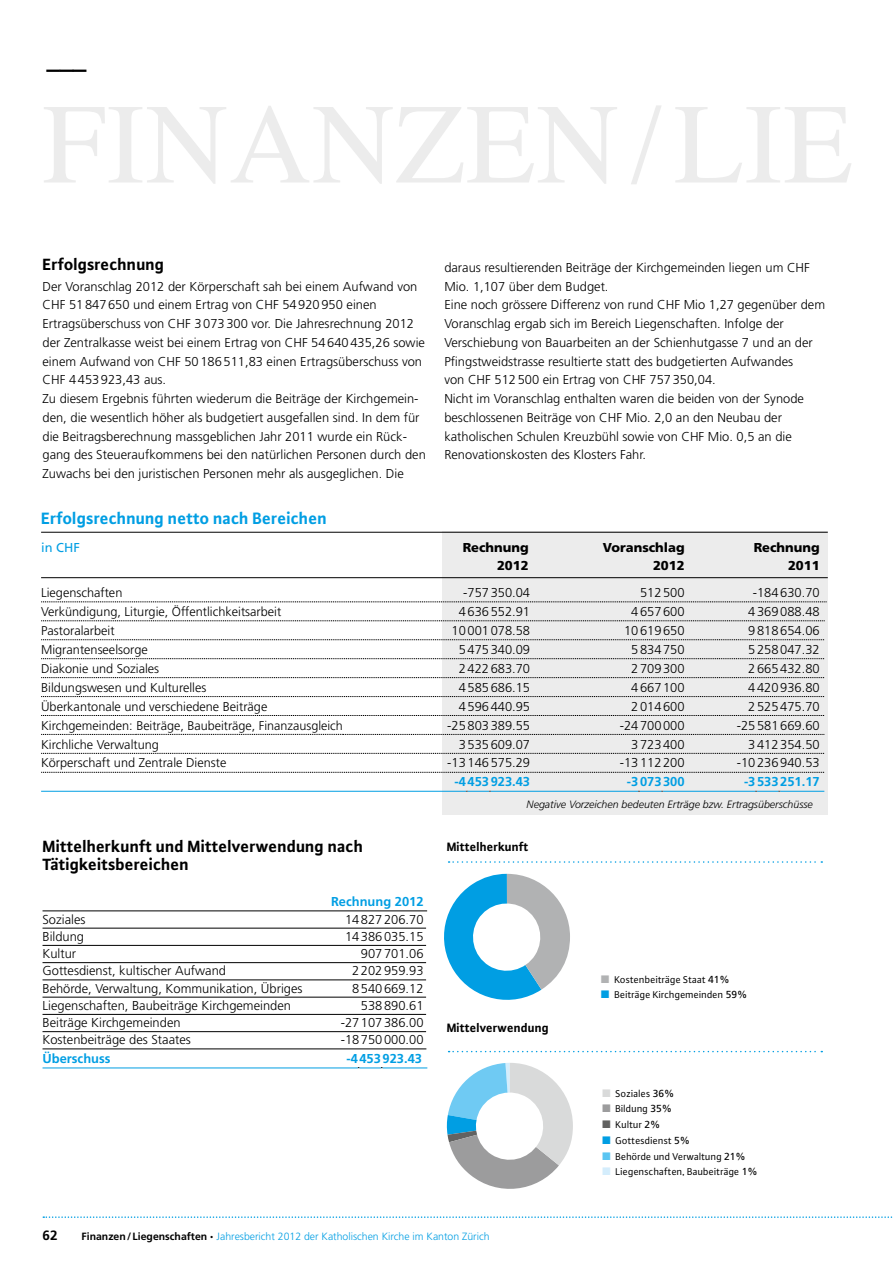
<style>
.page{position:relative;width:893px;height:1263px;background:#fff}
.page>*{position:absolute;margin:0;border:0;box-sizing:border-box;transform-origin:0 0}
.t1{font:700 27px "Plus Sans";color:#000}
.t2{font:700 17.4px "Plus Sans";color:#009ee3}
.t3{font:700 17.25px/18.8px "Plus Sans";color:#000}
.t4{font:700 13.5px "Frutiger";color:#000}
.t5{font:300 12.9px/18.8px "Frutiger";color:#000}
.t6{font:700 12.9px "Frutiger";color:#009ee3}
.t7{font:900 12.9px "Frutiger";color:#000}
.t8{font:700 12.9px "Plus Sans";color:#000}
.t9{font:12.9px "Frutiger";color:#009ee3}
.t10{font:300 12.75px "Frutiger";color:#000}
.t11{font:300 12.6px "Frutiger";color:#000}
.t12{font:italic 300 10.65px "Frutiger";color:#000}
.t13{font:10.5px/15.8px "Plus Sans Normal";color:#000}
.t14{font:300 10.5px "Frutiger";color:#009ee3}
.s1{font-size:12.75px}
.s2{font-family:"Frutiger";font-size:10.2px}
.s3{font-weight:700;color:#000}
.s4{font-family:"Plus Sans Normal";font-weight:400;color:#000}
</style>
<div class="page">
<svg style="left:43px;top:1216px;width:850px;height:2px"></svg>
<hr style="left:43px;top:911px;width:384px;height:1px;background:#000">
<hr style="left:43px;top:928px;width:383px;height:1px;background:#000">
<hr style="left:43px;top:945px;width:383px;height:1px;background:#000">
<hr style="left:43px;top:962px;width:383px;height:1px;background:#000">
<hr style="left:43px;top:980px;width:383px;height:1px;background:#000">
<hr style="left:43px;top:997px;width:383px;height:1px;background:#000">
<hr style="left:43px;top:1014px;width:383px;height:1px;background:#000">
<hr style="left:43px;top:1031px;width:383px;height:1px;background:#000">
<hr style="left:43px;top:1049px;width:383px;height:1px;background:#000">
<hr style="left:43px;top:1067px;width:315px;height:1px;background:#009ee3">
<svg style="left:358px;top:1067px;width:25px;height:1px"></svg>
<hr style="left:383px;top:1067px;width:44px;height:1px;background:#009ee3">
<div style="left:442px;top:532px;width:386px;height:283px;background:#ececec"></div>
<svg style="left:41px;top:602px;width:786px;height:1px"></svg>
<svg style="left:41px;top:620px;width:784px;height:1px"></svg>
<svg style="left:41px;top:639px;width:783px;height:1px"></svg>
<svg style="left:41px;top:658px;width:783px;height:1px"></svg>
<svg style="left:41px;top:677px;width:783px;height:1px"></svg>
<svg style="left:41px;top:696px;width:783px;height:1px"></svg>
<svg style="left:41px;top:715px;width:783px;height:1px"></svg>
<svg style="left:41px;top:734px;width:783px;height:1px"></svg>
<svg style="left:41px;top:753px;width:783px;height:1px"></svg>
<svg style="left:41px;top:772px;width:783px;height:1px"></svg>
<hr style="left:41px;top:791px;width:425px;height:1px;background:#009ee3">
<svg style="left:466px;top:791px;width:25px;height:1px"></svg>
<hr style="left:491px;top:791px;width:147px;height:1px;background:#009ee3">
<svg style="left:638px;top:791px;width:25px;height:1px"></svg>
<hr style="left:663px;top:791px;width:92px;height:1px;background:#009ee3">
<svg style="left:755px;top:791px;width:25px;height:1px"></svg>
<hr style="left:780px;top:791px;width:44px;height:1px;background:#009ee3">
<hr style="left:41px;top:532px;width:787px;height:1px;background:#000">
<hr style="left:41px;top:577px;width:787px;height:1px;background:#000">
<svg style="left:444px;top:874px;width:126px;height:126px"></svg>
<svg style="left:449px;top:861px;width:373px;height:2px"></svg>
<svg style="left:449px;top:1051px;width:373px;height:1px"></svg>
<svg style="left:447px;top:1063px;width:126px;height:126px"></svg>
<h1 class="t1" style="left:45px;top:41px;width:45px">___</h1>
<h3 class="t3" style="left:43px;top:255px;width:123px">Erfolgsrechnung</h3>
<p class="t5" style="left:43px;top:277px;width:385px">Der Voranschlag 2012 der Körperschaft sah bei einem Aufwand von CHF 51847650 und einem Ertrag von CHF 54920950 einen Ertragsüberschuss von CHF 3073300 vor. Die Jahresrechnung 2012 der Zentralkasse weist bei einem Ertrag von CHF 54640435,26 sowie einem Aufwand von CHF 50186511,83 einen Ertragsüberschuss von CHF 4453923,43 aus.<br>Zu diesem Ergebnis führten wiederum die Beiträge der Kirchgemein&shy;den, die wesentlich höher als budgetiert ausgefallen sind. In dem für die Beitragsberechnung massgeblichen Jahr 2011 wurde ein Rück&shy;gang des Steueraufkommens bei den natürlichen Personen durch den Zuwachs bei den juristischen Personen mehr als ausgeglichen. Die</p>
<p class="t5" style="left:444px;top:258px;width:382px">daraus resultierenden Beiträge der Kirchgemeinden liegen um CHF Mio. 1,107 über dem Budget.<br>Eine noch grössere Differenz von rund CHF Mio 1,27 gegenüber dem Voranschlag ergab sich im Bereich Liegenschaften. Infolge der Verschiebung von Bauarbeiten an der Schienhutgasse 7 und an der Pfingstweidstrasse resultierte statt des budgetierten Aufwandes<br>von CHF 512500 ein Ertrag von CHF 757350,04.<br>Nicht im Voranschlag enthalten waren die beiden von der Synode beschlossenen Beiträge von CHF Mio. 2,0 an den Neubau der katholischen Schulen Kreuzbühl sowie von CHF Mio. 0,5 an die Renovationskosten des Klosters Fahr.</p>
<h2 class="t2" style="left:41px;top:506px;width:287px">Erfolgsrechnung netto nach Bereichen</h2>
<p class="t9" style="left:41px;top:539px;width:40px">in CHF</p>
<p class="t7" style="left:463px;top:539px;width:67px">Rechnung</p>
<p class="t7" style="left:603px;top:539px;width:83px">Voranschlag</p>
<p class="t7" style="left:754px;top:539px;width:67px">Rechnung</p>
<p class="t7" style="left:497px;top:558px;width:33px">2012</p>
<p class="t7" style="left:653px;top:558px;width:33px">2012</p>
<p class="t7" style="left:788px;top:558px;width:33px">2011</p>
<p class="t10" style="left:41px;top:585px;width:83px">Liegenschaften</p>
<p class="t5" style="left:463px;top:583px;width:68px">-757350.04</p>
<p class="t5" style="left:640px;top:583px;width:46px">512500</p>
<p class="t5" style="left:753px;top:583px;width:68px">-184630.70</p>
<p class="t10" style="left:41px;top:604px;width:242px">Verkündigung, Liturgie, Öffentlichkeitsarbeit</p>
<p class="t5" style="left:459px;top:602px;width:73px">4636552.91</p>
<p class="t5" style="left:631px;top:602px;width:55px">4657600</p>
<p class="t5" style="left:748px;top:602px;width:73px">4369088.48</p>
<p class="t10" style="left:41px;top:623px;width:75px">Pastoralarbeit</p>
<p class="t5" style="left:452px;top:621px;width:80px">10001078.58</p>
<p class="t5" style="left:624px;top:621px;width:62px">10619650</p>
<p class="t5" style="left:748px;top:621px;width:73px">9818654.06</p>
<p class="t10" style="left:41px;top:642px;width:108px">Migrantenseelsorge</p>
<p class="t5" style="left:459px;top:640px;width:73px">5475340.09</p>
<p class="t5" style="left:631px;top:640px;width:55px">5834750</p>
<p class="t5" style="left:748px;top:640px;width:73px">5258047.32</p>
<p class="t10" style="left:41px;top:661px;width:120px">Diakonie und Soziales</p>
<p class="t5" style="left:459px;top:659px;width:73px">2422683.70</p>
<p class="t5" style="left:631px;top:659px;width:55px">2709300</p>
<p class="t5" style="left:748px;top:659px;width:73px">2665432.80</p>
<p class="t10" style="left:41px;top:680px;width:167px">Bildungswesen und Kulturelles</p>
<p class="t5" style="left:459px;top:678px;width:73px">4585686.15</p>
<p class="t5" style="left:631px;top:678px;width:55px">4667100</p>
<p class="t5" style="left:748px;top:678px;width:73px">4420936.80</p>
<p class="t10" style="left:41px;top:699px;width:228px">Überkantonale und verschiedene Beiträge</p>
<p class="t5" style="left:459px;top:697px;width:73px">4596440.95</p>
<p class="t5" style="left:631px;top:697px;width:55px">2014600</p>
<p class="t5" style="left:748px;top:697px;width:73px">2525475.70</p>
<p class="t11" style="left:41px;top:718px;width:303px"><span class="s1">Kirchgemeinden:</span> Beiträge, Baubeiträge, Finanzausgleich</p>
<p class="t5" style="left:447px;top:716px;width:84px">-25803389.55</p>
<p class="t5" style="left:620px;top:716px;width:66px">-24700000</p>
<p class="t5" style="left:737px;top:716px;width:84px">-25581669.60</p>
<p class="t10" style="left:41px;top:737px;width:119px">Kirchliche Verwaltung</p>
<p class="t5" style="left:459px;top:735px;width:73px">3535609.07</p>
<p class="t5" style="left:631px;top:735px;width:55px">3723400</p>
<p class="t5" style="left:748px;top:735px;width:73px">3412354.50</p>
<p class="t10" style="left:41px;top:756px;width:187px">Körperschaft und Zentrale Dienste</p>
<p class="t5" style="left:447px;top:754px;width:84px">-13146575.29</p>
<p class="t5" style="left:620px;top:754px;width:66px">-13112200</p>
<p class="t5" style="left:737px;top:754px;width:84px">-10236940.53</p>
<p class="t6" style="left:454px;top:774px;width:77px">-4453923.43</p>
<p class="t6" style="left:627px;top:774px;width:59px">-3073300</p>
<p class="t6" style="left:744px;top:774px;width:77px">-3533251.17</p>
<p class="t12" style="left:527px;top:798px;width:288px">Negative Vorzeichen bedeuten Erträge bzw. Ertragsüberschüsse</p>
<p class="t8" style="left:447px;top:838px;width:83px">Mittelherkunft</p>
<h3 class="t3" style="left:43px;top:836px;width:322px">Mittelherkunft und Mittelverwendung nach<br>Tätigkeitsbereichen</h3>
<p class="t6" style="left:331px;top:894px;width:94px">Rechnung 2012</p>
<p class="t5" style="left:43px;top:910px;width:44px">Soziales</p>
<p class="t5" style="left:345px;top:910px;width:80px">14827206.70</p>
<p class="t5" style="left:43px;top:927px;width:43px">Bildung</p>
<p class="t5" style="left:345px;top:927px;width:80px">14386035.15</p>
<p class="t5" style="left:43px;top:944px;width:35px">Kultur</p>
<p class="t5" style="left:361px;top:944px;width:64px">907701.06</p>
<p class="t5" style="left:43px;top:962px;width:185px">Gottesdienst, kultischer Aufwand</p>
<p class="t5" style="left:352px;top:962px;width:73px">2202959.93</p>
<p class="t5" style="left:43px;top:979px;width:261px">Behörde, Verwaltung, Kommunikation, Übriges</p>
<p class="t5" style="left:352px;top:979px;width:73px">8540669.12</p>
<p class="t5" style="left:43px;top:996px;width:250px">Liegenschaften, Baubeiträge Kirchgemeinden</p>
<p class="t5" style="left:361px;top:996px;width:64px">538890.61</p>
<p class="t5" style="left:43px;top:1013px;width:140px">Beiträge Kirchgemeinden</p>
<p class="t5" style="left:341px;top:1013px;width:84px">-27107386.00</p>
<p class="t5" style="left:43px;top:1031px;width:150px">Kostenbeiträge des Staates</p>
<p class="t5" style="left:341px;top:1031px;width:84px">-18750000.00</p>
<p class="t6" style="left:43px;top:1051px;width:70px">Überschuss</p>
<p class="t6" style="left:346px;top:1051px;width:77px">-4453923.43</p>
<p class="t13" style="left:614px;top:971px;width:134px">Kostenbeiträge Staat <span class="s2">41%<br></span>Beiträge Kirchgemeinden <span class="s2">59%</span></p>
<p class="t8" style="left:447px;top:1020px;width:103px">Mittelverwendung</p>
<p class="t4" style="left:43px;top:1227px;width:17px">62</p>
<p class="t14" style="left:82px;top:1230px;width:410px"><span class="s3">Finanzen/Liegenschaften</span> <span class="s4">•</span> Jahresbericht 2012 der Katholischen Kirche im Kanton Zürich</p>
<p class="t13" style="left:616px;top:1085px;width:144px">Soziales <span class="s2">36%<br></span>Bildung <span class="s2">35%<br></span>Kultur <span class="s2">2%<br></span>Gottesdienst <span class="s2">5%<br></span>Behörde und Verwaltung <span class="s2">21%<br></span>Liegenschaften, Baubeiträge <span class="s2">1%</span></p>
</div>
